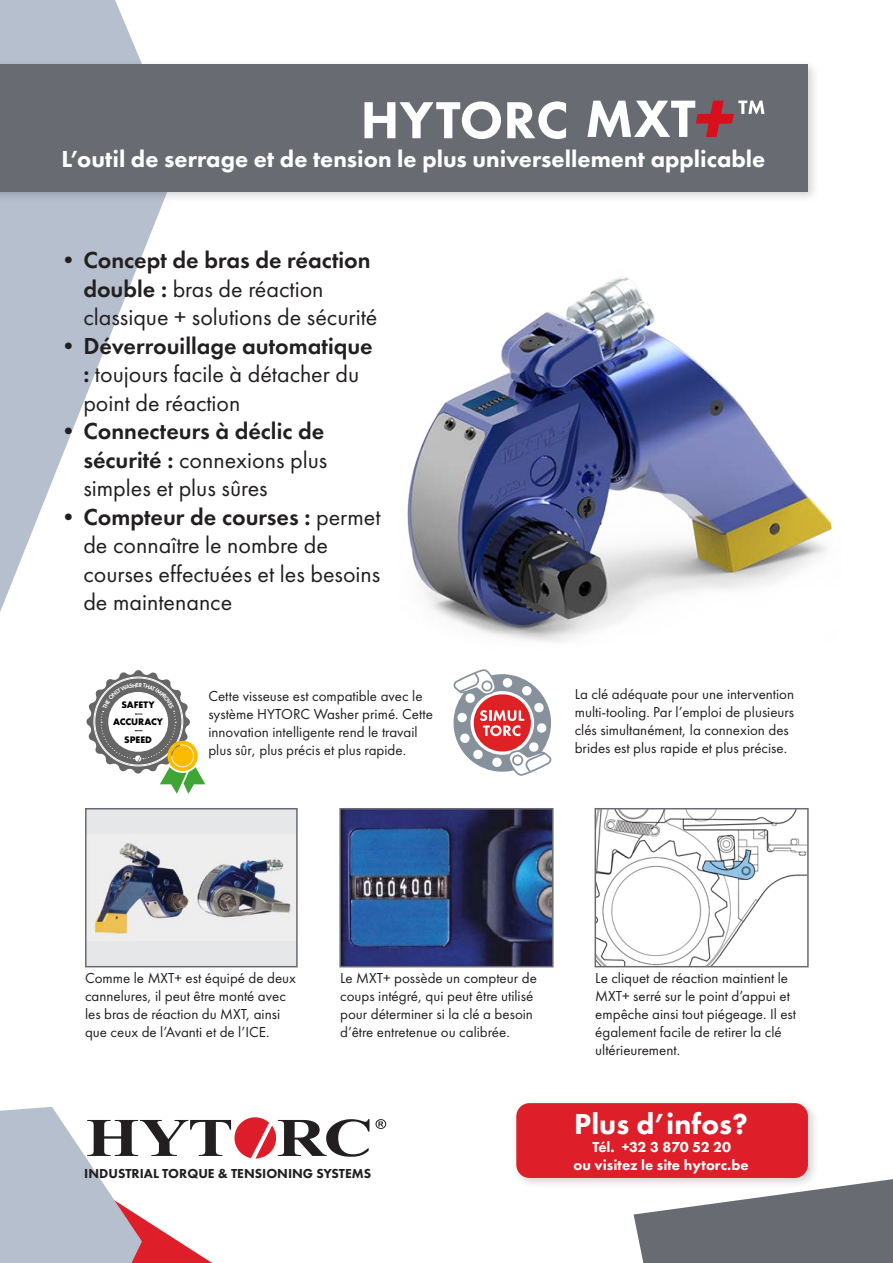
<style>
.page{position:relative;width:893px;height:1263px;background:#fff}
.page>*{position:absolute;margin:0;border:0;box-sizing:border-box;transform-origin:0 0}
.t1{font:800 54px "Futura PT";color:#fff}
.t2{font:800 30px "Futura PT";color:#fff}
.t3{font:24px/28.5px "Futura PT";color:#231f20}
.t4{font:800 24px "Futura PT";color:#fff}
.t5{font:15px/18px "Futura PT";color:#231f20}
.t6{font:800 15px/18px "Futura PT";color:#fff;text-align:center}
.t7{font:800 13.5px "Futura PT";color:#231f20}
.t8{font:700 9.75px/17.5px "Futura T";color:#000;text-align:center}
.s1{font-weight:600}
</style>
<div class="page">
<svg style="left:634px;top:1179px;width:259px;height:84px;background:#7f8187"></svg>
<svg style="left:0;top:0;width:163px;height:612px;fill:#b5bfcd"></svg>
<svg style="left:0;top:1107px;width:369px;height:156px"></svg>
<svg style="left:375px;top:1119px;width:11px;height:10px"></svg>
<img style="left:598px;top:811px;width:208px;height:153px">
<div style="left:595px;top:808px;width:214px;height:159px;border:2px solid #696b73"></div>
<div style="left:86px;top:809px;width:211px;height:158px;background:#e6e7e9"></div>
<img style="left:88px;top:841px;width:205px;height:98px">
<div style="left:85px;top:808px;width:213px;height:159px;border:2px solid #696b73"></div>
<svg style="left:453px;top:669px;width:99px;height:107px"></svg>
<img style="left:407px;top:276px;width:425px;height:366px">
<img style="left:342px;top:811px;width:209px;height:153px">
<div style="left:339px;top:808px;width:215px;height:159px;border:2px solid #696b73"></div>
<div style="left:511px;top:1098px;width:309px;height:91px;background:#231f20;opacity:.2"></div>
<div style="left:516px;top:1103px;width:292px;height:75px;background:#de1f29;border-radius:13px"></div>
<div style="left:0;top:58px;width:820px;height:145px;background:#231f20;opacity:.2"></div>
<div style="left:0;top:64px;width:808px;height:127px;background:#696b73"></div>
<svg style="left:587px;top:100px;width:177px;height:37px"></svg>
<svg style="left:86px;top:670px;width:119px;height:124px"></svg>
<h1 class="t1" style="left:360px;top:86px;width:210px">HYTORC</h1>
<h3 class="t4" style="left:62px;top:144px;width:705px">L’outil de serrage et de tension le plus universellement applicable</h3>
<h3 class="t3" style="left:83px;top:246px;width:295px;text-indent:-27px"><span class="s1">•Concept de bras de réaction double :</span> bras de réaction classique + solutions de sécurité</h3>
<h3 class="t3" style="left:83px;top:331px;width:291px;text-indent:-27px"><span class="s1">•Déverrouillage automatique :</span> toujours facile à détacher du point de réaction</h3>
<h3 class="t3" style="left:83px;top:417px;width:245px;text-indent:-27px"><span class="s1">•Connecteurs à déclic de sécurité :</span> connexions plus simples et plus sûres</h3>
<h3 class="t3" style="left:83px;top:502px;width:299px;text-indent:-27px"><span class="s1">•Compteur de courses :</span> permet de connaître le nombre de courses effectuées et les besoins de maintenance</h3>
<p class="t8" style="left:121px;top:695px;width:35px">SAFETY</p>
<p class="t8" style="left:113px;top:713px;width:51px">ACCURACY<br>SPEED</p>
<p class="t5" style="left:208px;top:687px;width:226px">Cette visseuse est compatible avec le système HYTORC Washer primé. Cette innovation intelligente rend le travail plus sûr, plus précis et plus rapide.</p>
<p class="t5" style="left:575px;top:685px;width:221px">La clé adéquate pour une intervention multi-tooling. Par l’emploi de plusieurs clés simultanément, la connexion des brides est plus rapide et plus précise.</p>
<p class="t5" style="left:85px;top:969px;width:213px">Comme le MXT+ est équipé de deux cannelures, il peut être monté avec les bras de réaction du MXT, ainsi que ceux de l’Avanti et de l’ICE.</p>
<p class="t5" style="left:340px;top:969px;width:198px">Le MXT+ possède un compteur de coups intégré, qui peut être utilisé pour déterminer si la clé a besoin d’être entretenue ou calibrée.</p>
<p class="t7" style="left:84px;top:1165px;width:288px">INDUSTRIAL TORQUE &amp; TENSIONING SYSTEMS</p>
<p class="t5" style="left:595px;top:969px;width:202px">Le cliquet de réaction maintient le<br>MXT+ serré sur le point d’appui et empêche ainsi tout piégeage. Il est également facile de retirer la clé ultérieurement.</p>
<h2 class="t2" style="left:574px;top:1105px;width:175px">Plus d’infos?</h2>
<p class="t6" style="left:574px;top:1138px;width:176px">Tél. +32 3 870 52 20<br>ou visitez le site hytorc.be</p>
</div>
